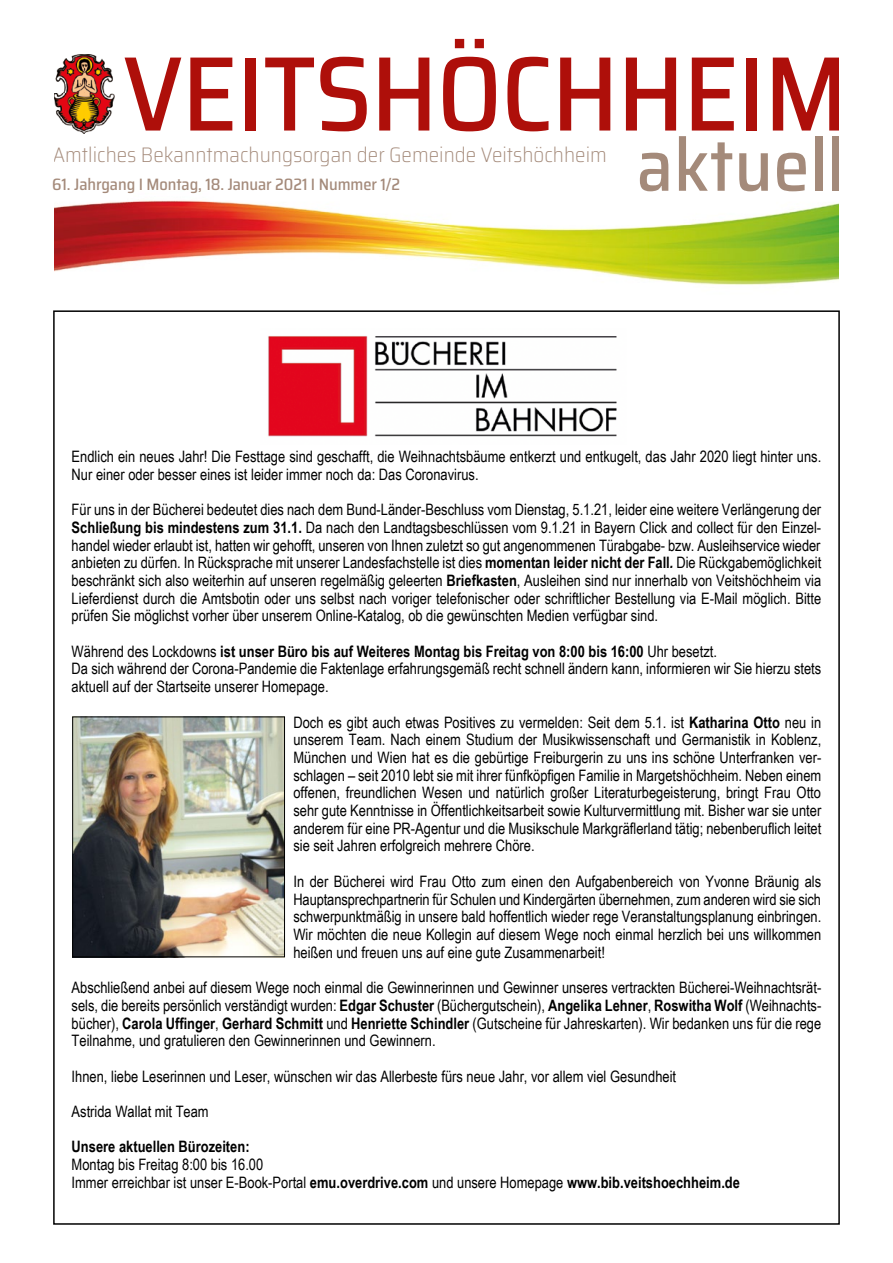
<style>
.page{position:relative;width:893px;height:1263px;background:#fff}
.page>*{position:absolute;margin:0;border:0;box-sizing:border-box;transform-origin:0 0}
.t1{font:500 semi-condensed 106.05px "Saira";letter-spacing:-.01em;color:#ae0f0a}
.t2{font:500 semi-condensed 73.5px "Saira";letter-spacing:.005em;color:#a48a7a}
.t3{font:200 semi-condensed 21px "Saira";color:#a48a7a}
.t4{font:500 semi-condensed 16.5px "Saira";letter-spacing:-.005em;color:#a48a7a}
.t5{font:15.75px/17.7px "Arial Narrow";color:#000;text-align:justify}
.t6{font:700 15.75px "Arial Narrow";color:#000}
.s1{font-weight:700}
.s2{font-weight:700;font-style:italic}
</style>
<div class="page">
<img style="left:54px;top:200px;width:285px;height:72px">
<img style="left:339px;top:212px;width:310px;height:67px">
<img style="left:649px;top:203px;width:190px;height:82px">
<img style="left:54px;top:54px;width:71px;height:40px">
<img style="left:54px;top:94px;width:61px;height:40px">
<img style="left:125px;top:57px;width:8px;height:30px">
<img style="left:268px;top:336px;width:349px;height:101px">
<img style="left:74px;top:718px;width:209px;height:237px">
<div style="left:72px;top:716px;width:213px;height:241px;border:1px solid #000"></div>
<h1 class="t1" style="left:123px;top:14px;width:727px">VEITSHÖCHHEIM</h1>
<h3 class="t3" style="left:53px;top:139px;width:556px">Amtliches Bekanntmachungsorgan der Gemeinde Veitshöchheim</h3>
<p class="t4" style="left:52px;top:172px;width:349px">61. Jahrgang I Montag, 18. Januar 2021 I Nummer 1/2</p>
<h2 class="t2" style="left:637px;top:110px;width:210px">aktuell</h2>
<p class="t5" style="left:72px;top:447px;width:751px">Endlich ein neues Jahr! Die Festtage sind geschafft, die Weihnachtsbäume entkerzt und entkugelt, das Jahr 2020 liegt hinter uns.<br>Nur einer oder besser eines ist leider immer noch da: Das Coronavirus.</p>
<p class="t5" style="left:72px;top:500px;width:751px">Für uns in der Bücherei bedeutet dies nach dem Bund-Länder-Beschluss vom Dienstag, 5.1.21, leider eine weitere Verlängerung der <span class="s1">Schließung bis mindestens zum 31.1.</span> Da nach den Landtagsbeschlüssen vom 9.1.21 in Bayern Click and collect für den Einzel&shy;handel wieder erlaubt ist, hatten wir gehofft, unseren von Ihnen zuletzt so gut angenommenen Türabgabe- bzw. Ausleihservice wieder anbieten zu dürfen. In Rücksprache mit unserer Landesfachstelle ist dies <span class="s1">momentan leider nicht der Fall</span><span class="s2">.</span> Die Rückgabemöglichkeit beschränkt sich also weiterhin auf unseren regelmäßig geleerten <span class="s1">Briefkasten</span>, Ausleihen sind nur innerhalb von Veitshöchheim via Lieferdienst durch die Amtsbotin oder uns selbst nach voriger telefonischer oder schriftlicher Bestellung via E-Mail möglich. Bitte prüfen Sie möglichst vorher über unserem Online-Katalog, ob die gewünschten Medien verfügbar sind.</p>
<p class="t5" style="left:72px;top:642px;width:751px;text-align:left">Während des Lockdowns <span class="s1">ist unser Büro bis auf Weiteres Montag bis Freitag von 8:00 bis 16:00</span> Uhr besetzt.<br>Da sich während der Corona-Pandemie die Faktenlage erfahrungsgemäß recht schnell ändern kann, informieren wir Sie hierzu stets aktuell auf der Startseite unserer Homepage.</p>
<p class="t5" style="left:293px;top:712px;width:529px">Doch es gibt auch etwas Positives zu vermelden: Seit dem 5.1. ist <span class="s1">Katharina Otto</span> neu in unserem Team. Nach einem Studium der Musikwissenschaft und Germanistik in Koblenz, München und Wien hat es die gebürtige Freiburgerin zu uns ins schöne Unterfranken ver&shy;schlagen – seit 2010 lebt sie mit ihrer fünfköpfigen Familie in Margetshöchheim. Neben einem offenen, freundlichen Wesen und natürlich großer Literaturbegeisterung, bringt Frau Otto sehr gute Kenntnisse in Öffentlichkeitsarbeit sowie Kulturvermittlung mit. Bisher war sie unter anderem für eine PR-Agentur und die Musikschule Markgräflerland tätig; nebenberuflich leitet sie seit Jahren erfolgreich mehrere Chöre.</p>
<p class="t5" style="left:293px;top:872px;width:529px">In der Bücherei wird Frau Otto zum einen den Aufgabenbereich von Yvonne Bräunig als Hauptansprechpartnerin für Schulen und Kindergärten übernehmen, zum anderen wird sie sich schwerpunktmäßig in unsere bald hoffentlich wieder rege Veranstaltungsplanung einbringen.<br>Wir möchten die neue Kollegin auf diesem Wege noch einmal herzlich bei uns willkommen heißen und freuen uns auf eine gute Zusammenarbeit!</p>
<p class="t5" style="left:72px;top:978px;width:751px">Abschließend anbei auf diesem Wege noch einmal die Gewinnerinnen und Gewinner unseres vertrackten Bücherei-Weihnachtsrät&shy;sels, die bereits persönlich verständigt wurden: <span class="s1">Edgar Schuster</span> (Büchergutschein), <span class="s1">Angelika Lehner</span>, <span class="s1">Roswitha Wolf</span> (Weihnachts&shy;bücher), <span class="s1">Carola Uffinger</span>, <span class="s1">Gerhard Schmitt</span> und <span class="s1">Henriette Schindler</span> (Gutscheine für Jahreskarten). Wir bedanken uns für die rege Teilnahme, und gratulieren den Gewinnerinnen und Gewinnern.</p>
<p class="t5" style="left:72px;top:1067px;width:606px">Ihnen, liebe Leserinnen und Leser, wünschen wir das Allerbeste fürs neue Jahr, vor allem viel Gesundheit</p>
<p class="t5" style="left:72px;top:1102px;width:139px">Astrida Wallat mit Team</p>
<p class="t6" style="left:72px;top:1135px;width:179px">Unsere aktuellen Bürozeiten:</p>
<p class="t5" style="left:72px;top:1155px;width:670px">Montag bis Freitag 8:00 bis 16.00<br>Immer erreichbar ist unser E-Book-Portal <span class="s1">emu.overdrive.com</span> und unsere Homepage <span class="s1">www.bib.veitshoechheim.de</span></p>
</div>
